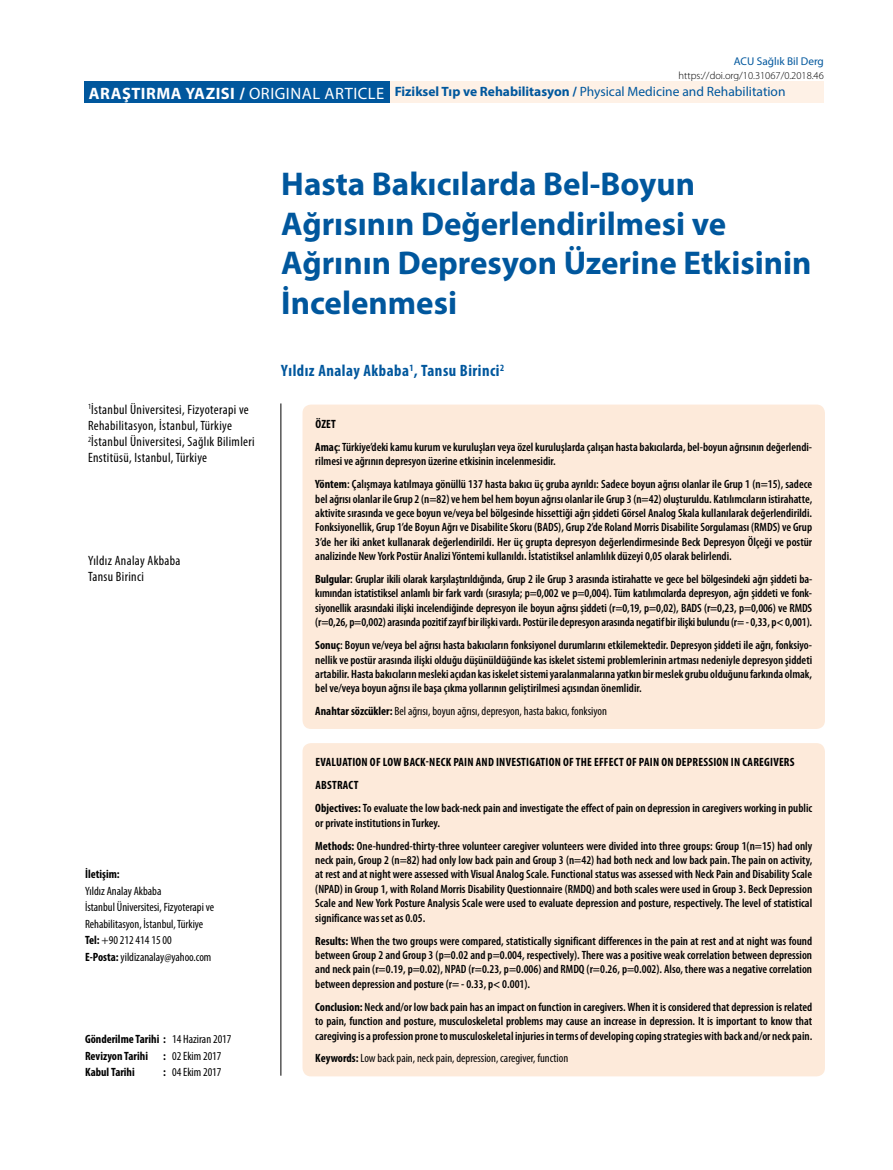
<style>
.page{position:relative;width:893px;height:1170px;background:#fff}
.page>*{position:absolute;margin:0;border:0;box-sizing:border-box;transform-origin:0 0}
.t1{font:700 33px/39.6px "Myriad Pro";color:#00579d}
.t2{font:700 condensed 16.5px "Myriad Pro";letter-spacing:.03em;color:#00579d}
.t3{font:condensed 13.5px/16.2px "Myriad Pro";letter-spacing:.025em;color:#000}
.t4{font:13.5px "Myriad Pro";color:#00579d}
.t5{font:600 condensed 12px/14.4px "Myriad Pro";color:#000;text-align:justify}
.t6{font:condensed 12px/16.5px "Myriad Pro";color:#000}
.t7{font:700 condensed 12px/23px "Myriad Pro";letter-spacing:.02em;color:#000}
.t8{font:700 condensed 12px/16.5px "Myriad Pro";color:#000}
.t9{font:11.25px "Myriad Pro";color:#00579d}
.t10{font:300 10.5px "Myriad Pro";color:#000}
.s1{font-weight:700;font-size:16.5px;color:#fff}
.s2{font-size:16.5px;color:#fff}
.s3{font-weight:700}
.s4{font-weight:400}
.s5{font-weight:600}
</style>
<div class="page">
<hr style="left:280px;top:403px;width:1px;height:672px;background:#000">
<div style="left:389px;top:82px;width:435px;height:21px;background:#fef1e6"></div>
<div style="left:84px;top:82px;width:305px;height:21px;background:#00579d"></div>
<div style="left:302px;top:404px;width:523px;height:325px;background:#fdeada;border-radius:9px"></div>
<div style="left:302px;top:743px;width:523px;height:333px;background:#fdeada;border-radius:9px"></div>
<p class="t9" style="left:734px;top:54px;width:91px">ACU Sağlık Bil Derg</p>
<p class="t10" style="left:679px;top:70px;width:147px">https://doi.org/10.31067/0.2018.46</p>
<p class="t4" style="left:89px;top:83px;width:698px"><span class="s1">ARAŞTIRMA YAZISI /</span> <span class="s2">ORIGINAL ARTICLE</span> <span class="s3">Fiziksel Tıp ve Rehabilitasyon /</span> Physical Medicine and Rehabilitation</p>
<p class="t3" style="left:88px;top:401px;width:168px"><sup>1</sup>İstanbul Üniversitesi, Fizyoterapi ve Rehabilitasyon, İstanbul, Türkiye <sup>2</sup>İstanbul Üniversitesi, Sağlık Bilimleri Enstitüsü, Istanbul, Türkiye</p>
<p class="t3" style="left:88px;top:551px;width:94px">Yıldız Analay Akbaba<br>Tansu Birinci</p>
<p class="t8" style="left:85px;top:865px;width:36px">İletişim:</p>
<p class="t6" style="left:85px;top:882px;width:131px">Yıldız Analay Akbaba<br>İstanbul Üniversitesi, Fizyoterapi ve<br>Rehabilitasyon, İstanbul, Türkiye<br><span class="s3">Tel:</span> +90 212 414 15 00<br><span class="s3">E-Posta:</span> yildizanalay@yahoo.com</p>
<p class="t8" style="left:85px;top:1030px;width:148px">Gönderilme Tarihi : <span class="s4">14 Haziran 2017<br></span>Revizyon Tarihi</p>
<p class="t6" style="left:163px;top:1047px;width:60px"><span class="s3">:</span> 02 Ekim 2017</p>
<p class="t8" style="left:85px;top:1063px;width:51px">Kabul Tarihi</p>
<p class="t6" style="left:163px;top:1063px;width:60px"><span class="s3">:</span> 04 Ekim 2017</p>
<h1 class="t1" style="left:281px;top:163px;width:532px">Hasta Bakıcılarda Bel-Boyun<br>Ağrısının Değerlendirilmesi ve<br>Ağrının Depresyon Üzerine Etkisinin<br>İncelenmesi</h1>
<h2 class="t2" style="left:281px;top:360px;width:224px">Yıldız Analay Akbaba<sup>1</sup>, Tansu Birinci<sup>2</sup></h2>
<p class="t5" style="left:315px;top:412px;width:498px;line-height:23px"><span class="s3">Özet<br>Amaç</span>: Türkiye’deki kamu kurum ve kuruluşları veya özel kuruluşlarda çalışan hasta bakıcılarda, bel-boyun ağrısının değerlendi-</p>
<p class="t5" style="left:315px;top:450px;width:498px;line-height:23px">rilmesi ve ağrının depresyon üzerine etkisinin incelenmesidir.<br><span class="s3">Yöntem</span>: Çalışmaya katılmaya gönüllü 137 hasta bakıcı üç gruba ayrıldı: Sadece boyun ağrısı olanlar ile Grup 1 (n=15), sadece</p>
<p class="t5" style="left:315px;top:491px;width:498px">bel ağrısı olanlar ile Grup 2 (n=82) ve hem bel hem boyun ağrısı olanlar ile Grup 3 (n=42) oluşturuldu. Katılımcıların istirahatte, aktivite sırasında ve gece boyun ve/veya bel bölgesinde hissettiği ağrı şiddeti Görsel Analog Skala kullanılarak değerlendirildi.<br>Fonksiyonellik, Grup 1’de Boyun Ağrı ve Disabilite Skoru (BADS), Grup 2’de Roland Morris Disabilite Sorgulaması (RMDS) ve Grup 3’de her iki anket kullanarak değerlendirildi. Her üç grupta depresyon değerlendirmesinde Beck Depresyon Ölçeği ve postür analizinde New York Postür Analizi Yöntemi kullanıldı. İstatistiksel anlamlılık düzeyi 0,05 olarak belirlendi.</p>
<p class="t5" style="left:315px;top:572px;width:498px"><span class="s3">Bulgular</span>: Gruplar ikili olarak karşılaştırıldığında, Grup 2 ile Grup 3 arasında istirahatte ve gece bel bölgesindeki ağrı şiddeti ba&shy;kımından istatistiksel anlamlı bir fark vardı (sırasıyla; p=0,002 ve p=0,004). Tüm katılımcılarda depresyon, ağrı şiddeti ve fonk&shy;siyonellik arasındaki ilişki incelendiğinde depresyon ile boyun ağrısı şiddeti (r=0,19, p=0,02), BADS (r=0,23, p=0,006) ve RMDS (r=0,26, p=0,002) arasında pozitif zayıf bir ilişki vardı. Postür ile depresyon arasında negatif bir ilişki bulundu (r= - 0,33, p&lt; 0,001).</p>
<p class="t5" style="left:315px;top:638px;width:498px"><span class="s3">Sonuç</span>: Boyun ve/veya bel ağrısı hasta bakıcıların fonksiyonel durumlarını etkilemektedir. Depresyon şiddeti ile ağrı, fonksiyo&shy;nellik ve postür arasında ilişki olduğu düşünüldüğünde kas iskelet sistemi problemlerinin artması nedeniyle depresyon şiddeti artabilir. Hasta bakıcıların mesleki açıdan kas iskelet sistemi yaralanmalarına yatkın bir meslek grubu olduğunu farkında olmak, bel ve/veya boyun ağrısı ile başa çıkma yollarının geliştirilmesi açısından önemlidir.</p>
<p class="t6" style="left:315px;top:703px;width:293px"><span class="s3">Anahtar sözcükler:</span> Bel ağrısı, boyun ağrısı, depresyon, hasta bakıcı, fonksiyon</p>
<p class="t7" style="left:315px;top:750px;width:498px">EVALUATION OF LOW BACK-NECK PAIN AND INVESTIGATION OF THE EFFECT OF PAIN ON DEPRESSION IN CAREGIVERS<br>abstract<br>Objectives: <span class="s5">To evaluate the low back-neck pain and investigate the effect of pain on depression in caregivers working in public</span></p>
<p class="t5" style="left:315px;top:811px;width:498px;line-height:23px">or private institutions in Turkey.<br><span class="s3">Methods:</span> One-hundred-thirty-three volunteer caregiver volunteers were divided into three groups: Group 1(n=15) had only</p>
<p class="t5" style="left:315px;top:852px;width:498px">neck pain, Group 2 (n=82) had only low back pain and Group 3 (n=42) had both neck and low back pain. The pain on activity, at rest and at night were assessed with Visual Analog Scale. Functional status was assessed with Neck Pain and Disability Scale (NPAD) in Group 1, with Roland Morris Disability Questionnaire (RMDQ) and both scales were used in Group 3. Beck Depression Scale and New York Posture Analysis Scale were used to evaluate depression and posture, respectively. The level of statistical significance was set as 0.05.</p>
<p class="t5" style="left:315px;top:933px;width:498px"><span class="s3">Results:</span> When the two groups were compared, statistically significant differences in the pain at rest and at night was found between Group 2 and Group 3 (p=0.02 and p=0.004, respectively). There was a positive weak correlation between depression and neck pain (r=0.19, p=0.02), NPAD (r=0.23, p=0.006) and RMDQ (r=0.26, p=0.002). Also, there was a negative correlation between depression and posture (r= - 0.33, p&lt; 0.001).</p>
<p class="t5" style="left:315px;top:999px;width:498px"><span class="s3">Conclusion:</span> Neck and/or low back pain has an impact on function in caregivers. When it is considered that depression is related to pain, function and posture, musculoskeletal problems may cause an increase in depression. It is important to know that caregiving is a profession prone to musculoskeletal injuries in terms of developing coping strategies with back and/or neck pain.</p>
<p class="t6" style="left:315px;top:1049px;width:255px"><span class="s3">Keywords:</span> Low back pain, neck pain, depression, caregiver, function</p>
</div>
